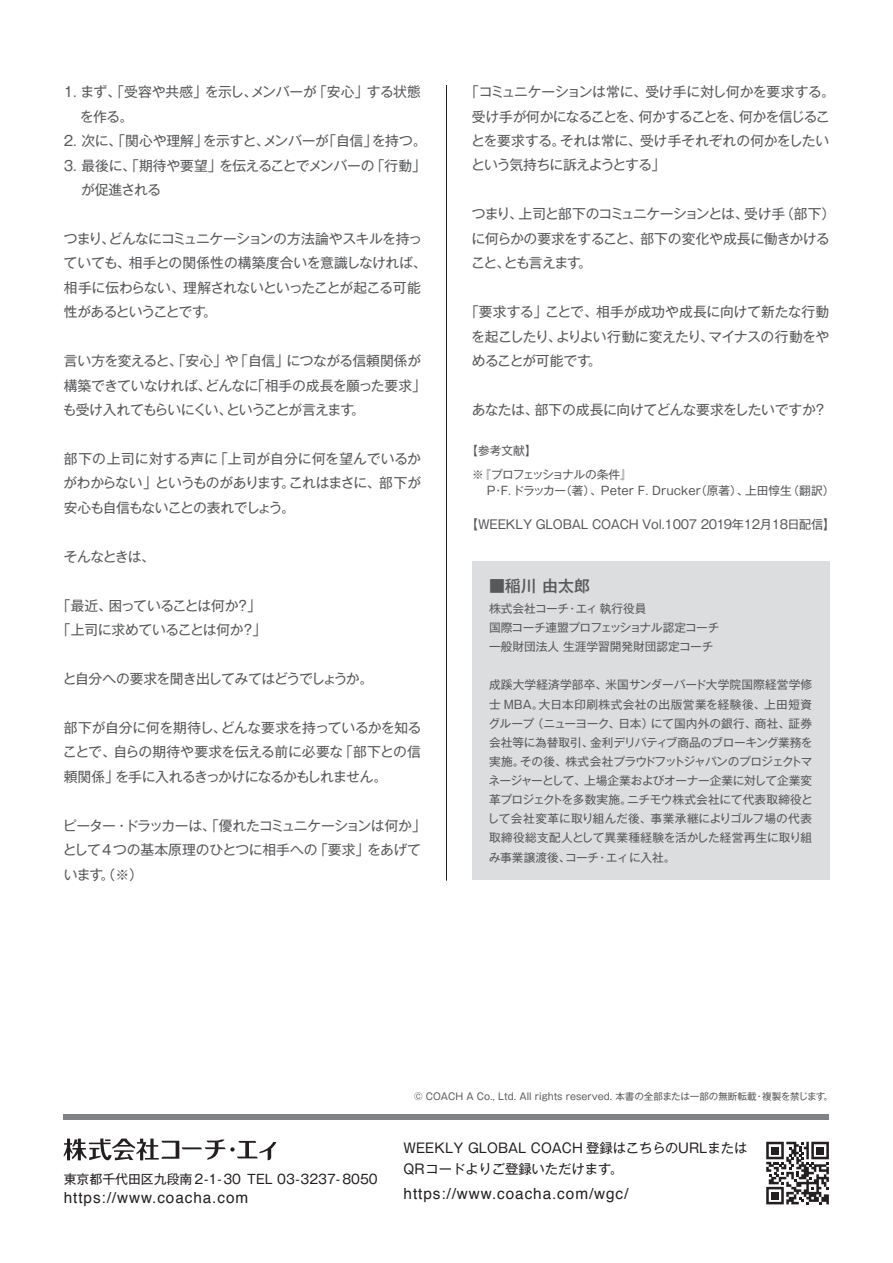
<style>
.page{position:relative;width:893px;height:1263px;background:#fff}
.page>*{position:absolute;margin:0;border:0;box-sizing:border-box;transform-origin:0 0}
.t1{font:500 15.9px "Gothic MB101 Pr 6 N";color:#57585a}
.t2{font:15.3px "Helvetica";letter-spacing:.06em;color:#231f20}
.t3{font:13.8px/24.5px "Gothic MB101 Pr 6 N";letter-spacing:-.035em;color:#57585a}
.t4{font:13.8px "Gothic MB101 Pr 6 N";letter-spacing:-.055em;color:#57585a}
.t5{font:13.2px/20.4px "Gothic MB101 Pro";color:#231f20}
.t6{font:12.9px "Gothic MB101 Pr 6 N";color:#231f20}
.t7{font:12.15px "Gothic MB101 Pr 6 N";letter-spacing:-.02em;color:#57585a}
.t8{font:11.7px/19.2px "Gothic MB101 Pr 6 N";color:#57585a}
.t9{font:11.7px/24.5px "Gothic MB101 Pr 6 N";letter-spacing:-.025em;color:#57585a}
.t10{font:9.6px "Gothic MB101 Pr 6 N";color:#57585a}
.s1{color:#56575a}
</style>
<div class="page">
<div style="left:472px;top:561px;width:357px;height:319px;background:#dcdddf"></div>
<hr style="left:446px;top:85px;width:1px;height:796px;background:#231f20">
<svg style="left:766px;top:1142px;width:63px;height:62px"></svg>
<svg style="left:64px;top:1138px;width:212px;height:22px"></svg>
<div style="left:64px;top:1114px;width:765px;height:6px;background:#808285"></div>
<p class="t3" style="left:80px;top:79px;width:343px;text-indent:-16px">1. まず、「受容や共感」を示し、メンバーが「安心」する状態を作る。</p>
<p class="t3" style="left:64px;top:128px;width:364px">2. 次に、「関心や理解」を示すと、メンバーが「自信」を持つ。</p>
<p class="t3" style="left:81px;top:152px;width:346px;text-indent:-17px">3. 最後に、「期待や要望」を伝えることでメンバーの「行動」が促進される</p>
<p class="t3" style="left:64px;top:225px;width:364px">つまり、どんなにコミュニケーションの方法論やスキルを持っていても、相手との関係性の構築度合いを意識しなければ、相手に伝わらない、理解されないといったことが起こる可能性があるということで<span class="s1">す</span>。</p>
<p class="t3" style="left:63px;top:348px;width:364px">言い方を変えると、「安心」や「自信」につながる信頼関係が構築できていなければ、どんなに「相手の成長を願った要求」も受け入れてもらいにくい、ということが言えま<span class="s1">す</span>。</p>
<p class="t3" style="left:64px;top:445px;width:359px;text-align:justify">部下の上司に対する声に「上司が自分に何を望んでいるかがわからない」というものがありま<span class="s1">す</span>。これはまさに、部下が安心も自信もないことの表れでしょう。</p>
<p class="t3" style="left:64px;top:543px;width:93px">そんなときは、</p>
<p class="t3" style="left:57px;top:592px;width:211px">「最近、困っていることは何か？」「上司に求めていることは何か？」</p>
<p class="t4" style="left:63px;top:667px;width:312px">と自分への要求を聞き出してみてはどうでしょうか。</p>
<p class="t3" style="left:63px;top:714px;width:360px;text-align:justify">部下が自分に何を期待し、どんな要求を持っているかを知ることで、自らの期待や要求を伝える前に必要な「部下との信頼関係」を手に入れるきっかけになるかもしれません。</p>
<p class="t3" style="left:63px;top:812px;width:365px">ピーター・ドラッカーは、「優れたコミュニケーションは何か」として4つの基本原理のひとつに相手への「要求」をあげていま<span class="s1">す</span>。（※）</p>
<p class="t3" style="left:471px;top:79px;width:365px;text-indent:-6px">「コミュニケーションは常に、受け手に対し何かを要求する。受け手が何かになることを、何かすることを、何かを信じることを要求する。それは常に、受け手それぞれの何かをしたいという気持ちに訴えようとする」</p>
<p class="t3" style="left:471px;top:201px;width:366px">つまり、上司と部下のコミュニケーションとは、受け手（部下）に何らかの要求をすること、部下の変化や成長に働きかけること、とも言えま<span class="s1">す</span>。</p>
<p class="t3" style="left:471px;top:299px;width:360px;text-align:justify;text-indent:-6px">「要求する」ことで、相手が成功や成長に向けて新たな行動を起こしたり、よりよい行動に変えたり、マイナスの行動をやめることが可能で<span class="s1">す</span>。</p>
<p class="t3" style="left:472px;top:396px;width:357px">あなたは、部下の成長に向けてどんな要求をしたいですか？</p>
<p class="t9" style="left:472px;top:437px;width:162px;text-indent:-6px">【参考文献】<br>※『プロフェッショナルの条件』</p>
<p class="t8" style="left:472px;top:480px;width:364px">　 P・F. ドラッカー（著）、Peter F. Drucker（原著）、上田惇生（翻訳）</p>
<p class="t7" style="left:466px;top:514px;width:371px">【WEEKLY GLOBAL COACH Vol.1007 2019年12月18日配信】</p>
<p class="t1" style="left:489px;top:573px;width:102px">■稲川 由太郎</p>
<p class="t8" style="left:489px;top:598px;width:232px">株式会社コーチ・エィ 執行役員<br>国際コーチ連盟プロフェッショナル認定コーチ一般財団法人 生涯学習開発財団認定コーチ</p>
<p class="t8" style="left:488px;top:674px;width:327px;text-align:justify">成蹊大学経済学部卒、米国サンダーバード大学院国際経営学修士 MBA。大日本印刷株式会社の出版営業を経験後、上田短資グループ（ニューヨーク、日本）にて国内外の銀行、商社、証券会社等に為替取引、金利デリバティブ商品のブローキング業務を実施。その後、株式会社プラウドフットジャパンのプロジェクトマネージャーとして、上場企業およびオーナー企業に対して企業変革プロジェクトを多数実施。ニチモウ株式会社にて代表取締役として会社変革に取り組んだ後、事業承継によりゴルフ場の代表取締役総支配人として異業種経験を活かした経営再生に取り組み事業譲渡後、コーチ・エィに入社。</p>
<p class="t6" style="left:64px;top:1168px;width:315px">東京都千代田区九段南 2-1-30 TEL 03-3237- 8050</p>
<p class="t2" style="left:64px;top:1186px;width:186px">https://www.coacha.com</p>
<p class="t10" style="left:414px;top:1088px;width:421px">© COACH A Co., Ltd. All rights reserved. 本書の全部または一部の無断転載・複製を禁じま<span class="s1">す</span>。</p>
<p class="t5" style="left:404px;top:1136px;width:345px">WEEKLY GLOBAL COACH 登録はこちらのURLまたは<br>QRコードよりご登録いただけます。</p>
<p class="t2" style="left:404px;top:1181px;width:226px">https://www.coacha.com/wgc/</p>
</div>
